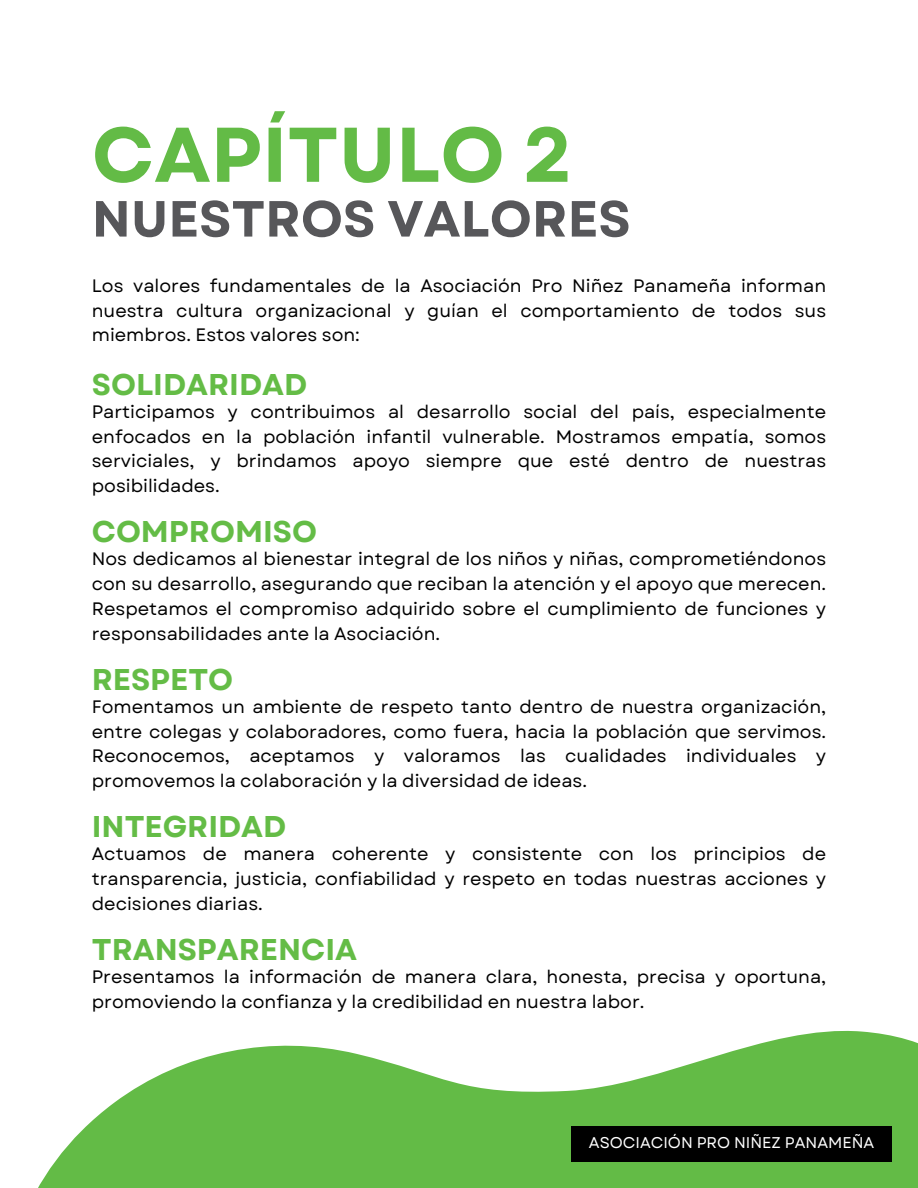
<style>
.page{position:relative;width:918px;height:1188px;background:#fff}
.page>*{position:absolute;margin:0;border:0;box-sizing:border-box;transform-origin:0 0}
.t1{font:700 77.25px "Garet";color:#63bb46}
.t2{font:700 50.7px "Garet";color:#57575a}
.t3{font:700 30px "Garet";color:#64bc46}
.t4{font:18px/24.8px "Garet";color:#000;text-align:justify}
.t5{font:15.6px "Garet";color:#fff}
</style>
<div class="page">
<svg style="left:38px;top:1031px;width:880px;height:157px;fill:#63bb46"></svg>
<div style="left:571px;top:1126px;width:321px;height:36px;background:#000"></div>
<h2 class="t1" style="left:92px;top:99px;width:482px">CAPÍTULO 2</h2>
<h4 class="t2" style="left:92px;top:182px;width:540px">NUESTROS VALORES</h4>
<h1 class="t4" style="left:92px;top:273px;width:736px">Los valores fundamentales de la Asociación Pro Niñez Panameña informan nuestra cultura organizacional y guían el comportamiento de todos sus miembros. Estos valores son:</h1>
<h4 class="t3" style="left:92px;top:362px;width:217px">SOLIDARIDAD</h4>
<h3 class="t4" style="left:92px;top:399px;width:736px">Participamos y contribuimos al desarrollo social del país, especialmente enfocados en la población infantil vulnerable. Mostramos empatía, somos serviciales, y brindamos apoyo siempre que esté dentro de nuestras posibilidades.</h3>
<h4 class="t3" style="left:92px;top:510px;width:227px">COMPROMISO</h4>
<h3 class="t4" style="left:92px;top:547px;width:736px">Nos dedicamos al bienestar integral de los niños y niñas, comprometiéndonos con su desarrollo, asegurando que reciban la atención y el apoyo que merecen.<br>Respetamos el compromiso adquirido sobre el cumplimiento de funciones y responsabilidades ante la Asociación.</h3>
<h4 class="t3" style="left:92px;top:657px;width:143px">RESPETO</h4>
<p class="t4" style="left:92px;top:694px;width:736px">Fomentamos un ambiente de respeto tanto dentro de nuestra organización, entre colegas y colaboradores, como fuera, hacia la población que servimos.<br>Reconocemos, aceptamos y valoramos las cualidades individuales y promovemos la colaboración y la diversidad de ideas.</p>
<h4 class="t3" style="left:92px;top:805px;width:196px">INTEGRIDAD</h4>
<h3 class="t4" style="left:92px;top:842px;width:736px">Actuamos de manera coherente y consistente con los principios de transparencia, justicia, confiabilidad y respeto en todas nuestras acciones y decisiones diarias.</h3>
<h4 class="t3" style="left:92px;top:928px;width:267px">TRANSPARENCIA</h4>
<h3 class="t4" style="left:92px;top:965px;width:736px">Presentamos la información de manera clara, honesta, precisa y oportuna, promoviendo la confianza y la credibilidad en nuestra labor.</h3>
<h3 class="t5" style="left:589px;top:1131px;width:287px">ASOCIACIÓN PRO NIÑEZ PANAMEÑA</h3>
</div>
